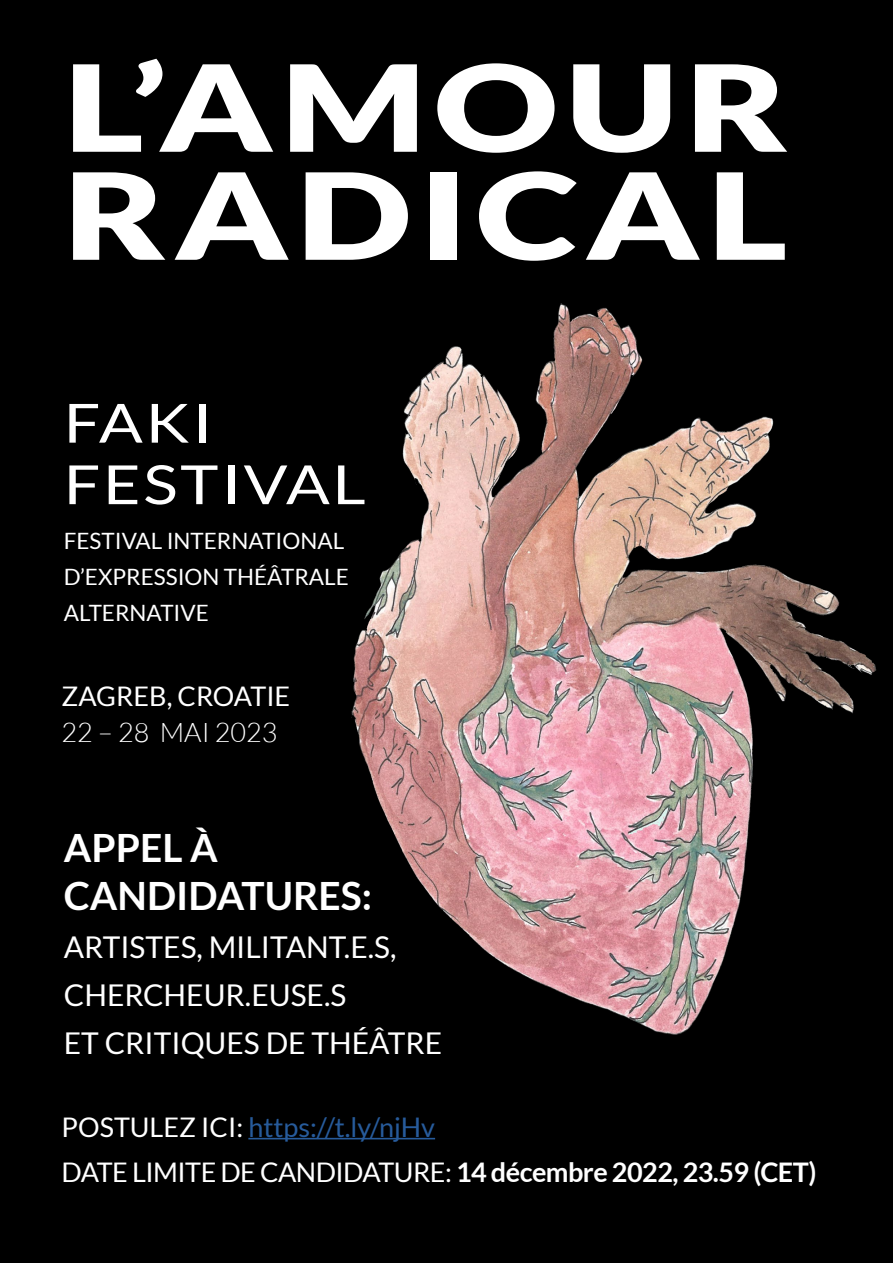
<style>
.page{position:relative;width:893px;height:1263px;background:#000}
.page>*{position:absolute;margin:0;border:0;box-sizing:border-box;transform-origin:0 0}
.t1{font:900 120px/108px "Lato";letter-spacing:.05em;color:#fff;scale:1.29 1}
.t2{font:54px/61.5px "Lato";letter-spacing:.04em;color:#fff;scale:1.2 1}
.t3{font:700 39px/48px "Lato";color:#fff}
.t4{font:30px/48px "Lato";color:#fff}
.t5{font:27px/45px "Lato";color:#fff}
.t6{font:300 27px "Lato";color:#fff}
.t7{font:22.5px/36px "Lato";color:#fff}
.s1{color:#275b9b}
.s2{font-weight:700}
</style>
<div class="page">
<img style="left:248px;top:303px;width:629px;height:837px">
<hr style="left:248px;top:1138px;width:187px;height:1px;background:#275b9b">
<h1 class="t1" style="left:64px;top:51px;width:563px">L’AMOUR<br>RADICAL</h1>
<h2 class="t2" style="left:64px;top:392px;width:253px">FAKI<br>FESTIVAL</h2>
<p class="t7" style="left:64px;top:523px;width:286px">FESTIVAL INTERNATIONAL<br>D’EXPRESSION THÉÂTRALE<br>ALTERNATIVE</p>
<p class="t5" style="left:62px;top:674px;width:230px">ZAGREB, CROATIE</p>
<p class="t6" style="left:62px;top:718px;width:217px">22 – 28 MAI 2023</p>
<h3 class="t3" style="left:64px;top:824px;width:310px">APPEL À<br>CANDIDATURES:</h3>
<p class="t4" style="left:64px;top:923px;width:380px">ARTISTES, MILITANT.E.S,<br>CHERCHEUR.EUSE.S<br>ET CRITIQUES DE THÉÂTRE</p>
<p class="t5" style="left:62px;top:1104px;width:756px">POSTULEZ ICI: <span class="s1">https://t.ly/njHv<br></span>DATE LIMITE DE CANDIDATURE: <span class="s2">14 décembre 2022, 23.59 (CET)</span></p>
</div>
